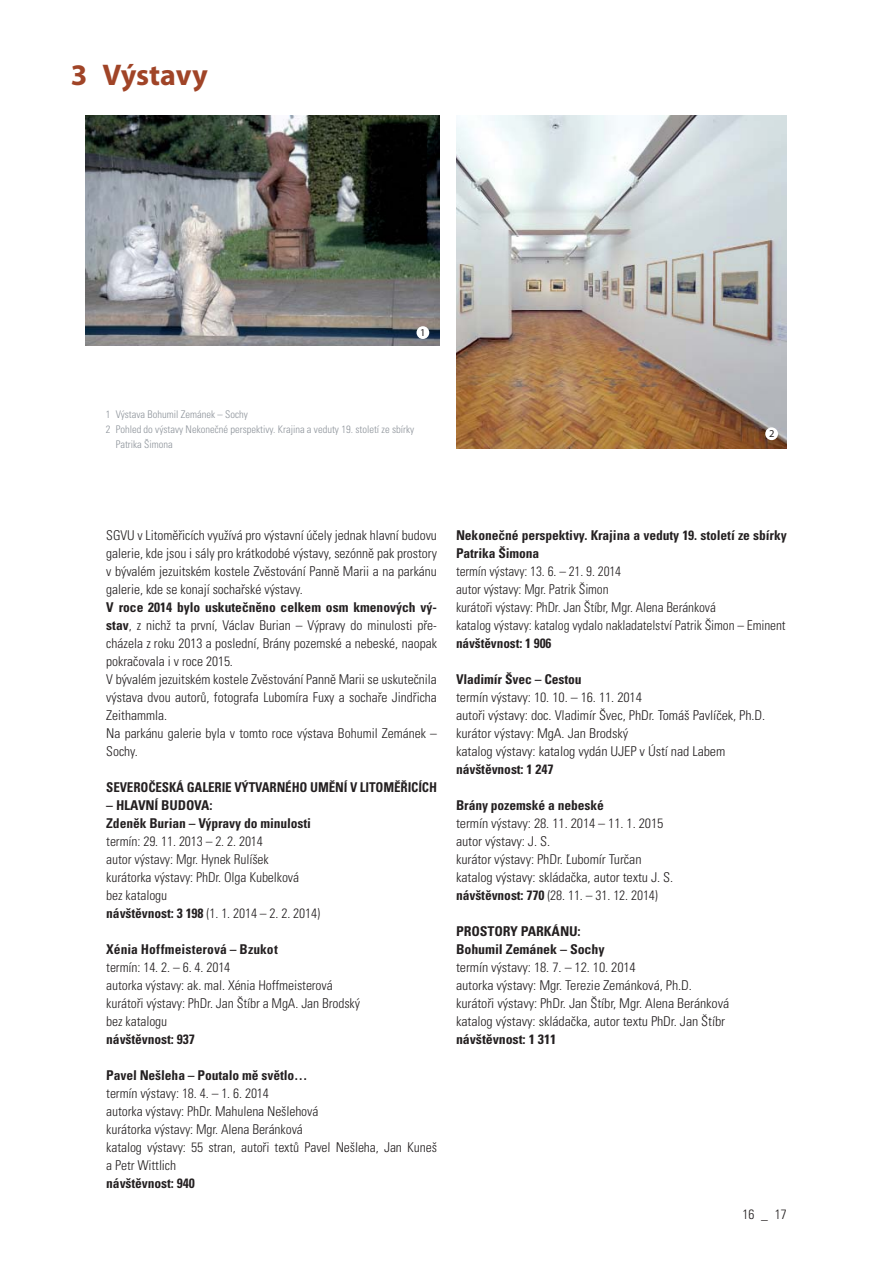
<style>
.page{position:relative;width:893px;height:1263px;background:#fff}
.page>*{position:absolute;margin:0;border:0;box-sizing:border-box;transform-origin:0 0}
.t1{font:700 30px "Myriad Pro";letter-spacing:-.005em;color:#a04427}
.t2{font:300 condensed 13.5px/18px "Univers CE";color:#231f20}
.t3{font:700 condensed 13.5px/18px "Univers CE";color:#231f20}
.t4{font:700 condensed 13.5px "Univers CE";color:#231f20;scale:.95 1}
.t5{font:300 condensed 10.5px "Univers CE";color:#8e949b}
.t6{font:10.5px "Myriad Pro";color:#231f20}
.s1{font-weight:700}
</style>
<div class="page">
<img style="left:85px;top:115px;width:354px;height:231px">
<img style="left:456px;top:115px;width:330px;height:333px">
<div style="left:416px;top:326px;width:13px;height:13px;background:#fff;border-radius:50%"></div>
<div style="left:765px;top:427px;width:13px;height:13px;background:#fff;border-radius:50%"></div>
<h1 class="t1" style="left:71px;top:57px;width:139px">3 Výstavy</h1>
<p class="t6" style="left:420px;top:326px;width:7px">1</p>
<p class="t5" style="left:106px;top:410px;width:144px">1 Výstava Bohumil Zemánek – Sochy</p>
<p class="t5" style="left:106px;top:425px;width:310px">2 Pohled do výstavy Nekonečné perspektivy. Krajina a veduty 19. století ze sbírky</p>
<p class="t5" style="left:116px;top:440px;width:59px">Patrika Šimona</p>
<p class="t6" style="left:769px;top:427px;width:7px">2</p>
<p class="t2" style="left:106px;top:528px;width:332px;text-align:justify">SGVU v Litoměřicích využívá pro výstavní účely jednak hlavní budovu galerie, kde jsou i sály pro krátkodobé výstavy, sezónně pak prostory v bývalém jezuitském kostele Zvěstování Panně Marii a na parkánu galerie, kde se konají sochařské výstavy.</p>
<p class="t2" style="left:106px;top:600px;width:332px"><span class="s1">V roce 2014 bylo uskutečněno celkem osm kmenových vý&shy;stav</span>, z nichž ta první, Václav Burian – Výpravy do minulosti pře&shy;cházela z roku 2013 a poslední, Brány pozemské a nebeské, naopak pokračovala i v roce 2015.<br>V bývalém jezuitském kostele Zvěstování Panně Marii se uskutečnila výstava dvou autorů, fotografa Lubomíra Fuxy a sochaře Jindřicha Zeithammla.<br>Na parkánu galerie byla v tomto roce výstava Bohumil Zemánek – Sochy.</p>
<p class="t4" style="left:106px;top:782px;width:350px">SEVEROČESKÁ GALERIE VÝTVARNÉHO UMĚNÍ V LITOMĚŘICÍCH</p>
<p class="t3" style="left:106px;top:798px;width:206px">– HLAVNÍ BUDOVA:<br>Zdeněk Burian – Výpravy do minulosti</p>
<p class="t2" style="left:106px;top:834px;width:215px">termín: 29. 11. 2013 – 2. 2. 2014<br>autor výstavy: Mgr. Hynek Rulíšek<br>kurátorka výstavy: PhDr. Olga Kubelková<br>bez katalogu<br><span class="s1">návštěvnost: 3 198</span> (1. 1. 2014 – 2. 2. 2014)</p>
<p class="t3" style="left:106px;top:942px;width:173px">Xénia Hoffmeisterová – Bzukot</p>
<p class="t2" style="left:106px;top:960px;width:255px">termín: 14. 2. – 6. 4. 2014<br>autorka výstavy: ak. mal. Xénia Hoffmeisterová kurátoři výstavy: PhDr. Jan Štíbr a MgA. Jan Brodský bez katalogu</p>
<p class="t3" style="left:106px;top:1032px;width:90px">návštěvnost: 937</p>
<p class="t3" style="left:106px;top:1068px;width:203px">Pavel Nešleha – Poutalo mě světlo…</p>
<p class="t2" style="left:106px;top:1086px;width:332px">termín výstavy: 18. 4. – 1. 6. 2014<br>autorka výstavy: PhDr. Mahulena Nešlehová<br>kurátorka výstavy: Mgr. Alena Beránková<br>katalog výstavy: 55 stran, autoři textů Pavel Nešleha, Jan Kuneš a Petr Wittlich</p>
<p class="t3" style="left:106px;top:1176px;width:90px">návštěvnost: 940</p>
<p class="t3" style="left:456px;top:528px;width:332px">Nekonečné perspektivy. Krajina a veduty 19. století ze sbírky<br>Patrika Šimona</p>
<p class="t2" style="left:456px;top:564px;width:331px">termín výstavy: 13. 6. – 21. 9. 2014<br>autor výstavy: Mgr. Patrik Šimon<br>kurátoři výstavy: PhDr. Jan Štíbr, Mgr. Alena Beránková<br>katalog výstavy: katalog vydalo nakladatelství Patrik Šimon – Eminent</p>
<p class="t3" style="left:456px;top:636px;width:97px">návštěvnost: 1 906</p>
<p class="t3" style="left:456px;top:672px;width:127px">Vladimír Švec – Cestou</p>
<p class="t2" style="left:456px;top:690px;width:311px">termín výstavy: 10. 10. – 16. 11. 2014<br>autoři výstavy: doc. Vladimír Švec, PhDr. Tomáš Pavlíček, Ph.D. kurátor výstavy: MgA. Jan Brodský<br>katalog výstavy: katalog vydán UJEP v Ústí nad Labem</p>
<p class="t3" style="left:456px;top:762px;width:99px">návštěvnost: 1 247</p>
<p class="t3" style="left:456px;top:798px;width:149px">Brány pozemské a nebeské</p>
<p class="t2" style="left:456px;top:816px;width:219px">termín výstavy: 28. 11. 2014 – 11. 1. 2015 autor výstavy: J. S.<br>kurátor výstavy: PhDr. Ľubomír Turčan katalog výstavy: skládačka, autor textu J. S. <span class="s1">návštěvnost: 770</span> (28. 11. – 31. 12. 2014)</p>
<p class="t3" style="left:456px;top:924px;width:150px">PROSTORY PARKÁNU:<br>Bohumil Zemánek – Sochy</p>
<p class="t2" style="left:456px;top:960px;width:275px">termín výstavy: 18. 7. – 12. 10. 2014<br>autorka výstavy: Mgr. Terezie Zemánková, Ph.D. kurátoři výstavy: PhDr. Jan Štíbr, Mgr. Alena Beránková katalog výstavy: skládačka, autor textu PhDr. Jan Štíbr</p>
<p class="t3" style="left:456px;top:1032px;width:102px">návštěvnost: 1 311</p>
<p class="t2" style="left:742px;top:1206px;width:46px">16 _ 17</p>
</div>
